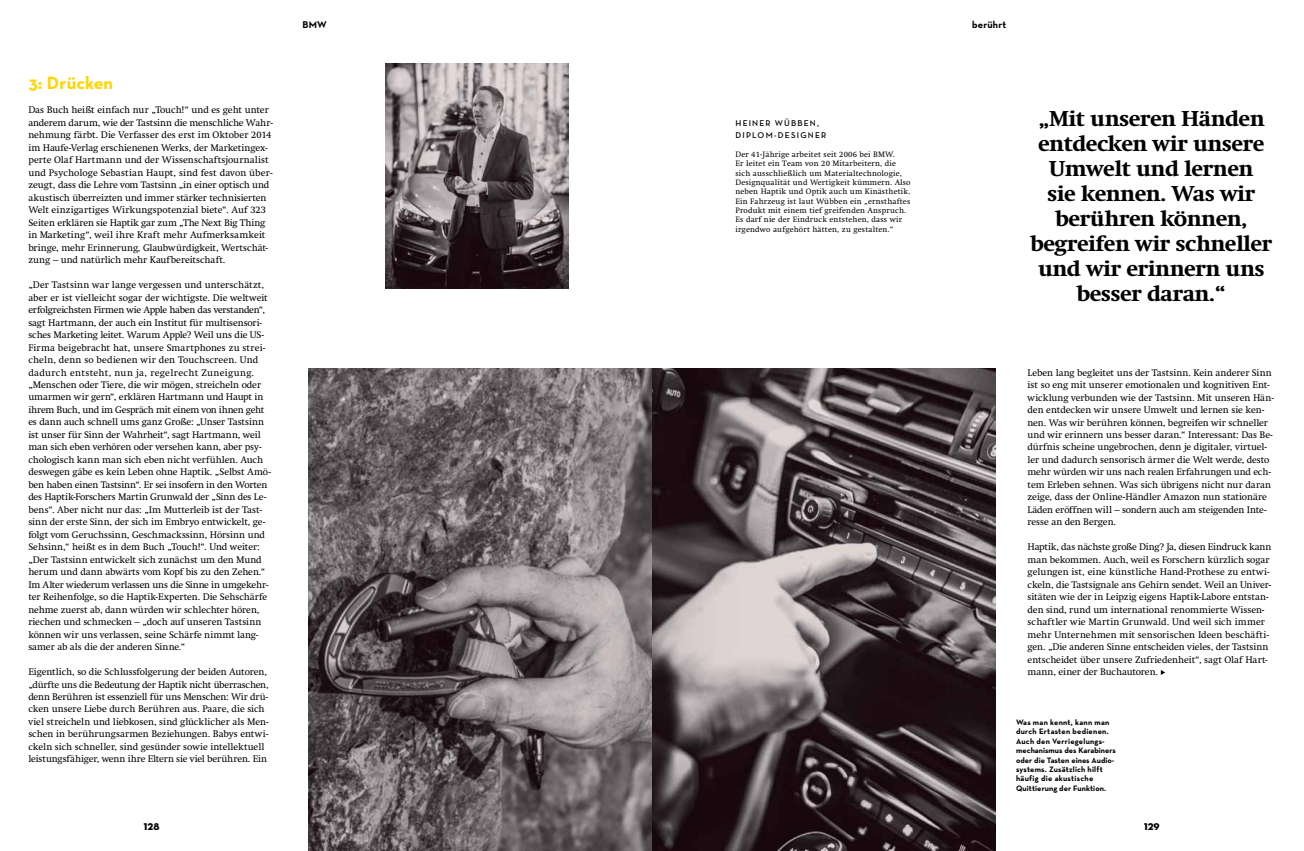
<style>
.page{position:relative;width:1304px;height:851px;background:#fff}
.page>*{position:absolute;margin:0;border:0;box-sizing:border-box;transform-origin:0 0}
.t1{font:800 22px/24.9px "Swift LT Pro";letter-spacing:-.03em;color:#000;text-align:center}
.t2{font:700 18px "Neutra Text";letter-spacing:.01em;color:#ffd400}
.t3{font:700 10px "Neutra Text";letter-spacing:.015em;color:#000}
.t4{font:10px "Neutra Disp Titling";color:#000}
.t5{font:9.8px/12.5px "Swift LT Pro";letter-spacing:-.005em;color:#000}
.t6{font:600 8.5px/12.5px "Neutra Text";letter-spacing:.14em;color:#000}
.t7{font:8px/9.4px "Swift LT Pro";letter-spacing:.02em;color:#000}
.t8{font:700 8px/9.4px "Neutra Text";letter-spacing:.02em;color:#000}
</style>
<div class="page">
<img style="left:309px;top:369px;width:686px;height:481px">
<svg style="left:1161px;top:670px;width:4px;height:5px"></svg>
<img style="left:385px;top:63px;width:184px;height:225px">
<h2 class="t2" style="left:28px;top:71px;width:86px">3: Drücken</h2>
<p class="t5" style="left:28px;top:104px;width:246px">Das Buch heißt einfach nur „Touch!“ und es geht unter anderem darum, wie der Tastsinn die menschliche Wahr&shy;nehmung färbt. Die Verfasser des erst im Oktober 2014 im Haufe-Verlag erschienenen Werks, der Marketingex&shy;perte Olaf Hartmann und der Wissenschaftsjournalist und Psychologe Sebastian Haupt, sind fest davon über&shy;zeugt, dass die Lehre vom Tastsinn „in einer optisch und akustisch überreizten und immer stärker technisierten Welt einzigartiges Wirkungspotenzial biete“. Auf 323<br>Seiten erklären sie Haptik gar zum „The Next Big Thing in Marketing“, weil ihre Kraft mehr Aufmerksamkeit bringe, mehr Erinnerung, Glaubwürdigkeit, Wertschät&shy;zung – und natürlich mehr Kaufbereitschaft.</p>
<p class="t5" style="left:28px;top:278px;width:244px">„Der Tastsinn war lange vergessen und unterschätzt, aber er ist vielleicht sogar der wichtigste. Die weltweit erfolgreichsten Firmen wie Apple haben das verstanden“, sagt Hartmann, der auch ein Institut für multisensori&shy;sches Marketing leitet. Warum Apple? Weil uns die US-Firma beigebracht hat, unsere Smartphones zu strei&shy;cheln, denn so bedienen wir den Touchscreen. Und dadurch entsteht, nun ja, regelrecht Zuneigung. „Menschen oder Tiere, die wir mögen, streicheln oder umarmen wir gern“, erklären Hartmann und Haupt in ihrem Buch, und im Gespräch mit einem von ihnen geht es dann auch schnell ums ganz Große: „Unser Tastsinn ist unser für Sinn der Wahrheit“, sagt Hartmann, weil man sich eben verhören oder versehen kann, aber psy&shy;chologisch kann man sich eben nicht verfühlen. Auch deswegen gäbe es kein Leben ohne Haptik. „Selbst Amö&shy;ben haben einen Tastsinn“. Er sei insofern in den Worten des Haptik-Forschers Martin Grunwald der „Sinn des Le&shy;bens“. Aber nicht nur das: „Im Mutterleib ist der Tast&shy;sinn der erste Sinn, der sich im Embryo entwickelt, ge&shy;folgt vom Geruchssinn, Geschmackssinn, Hörsinn und Sehsinn,“ heißt es in dem Buch „Touch!“. Und weiter: „Der Tastsinn entwickelt sich zunächst um den Mund herum und dann abwärts vom Kopf bis zu den Zehen.“ Im Alter wiederum verlassen uns die Sinne in umgekehr&shy;ter Reihenfolge, so die Haptik-Experten. Die Sehschärfe nehme zuerst ab, dann würden wir schlechter hören, riechen und schmecken – „doch auf unseren Tastsinn können wir uns verlassen, seine Schärfe nimmt lang&shy;samer ab als die der anderen Sinne.“</p>
<p class="t5" style="left:28px;top:665px;width:242px">Eigentlich, so die Schlussfolgerung der beiden Autoren, „dürfte uns die Bedeutung der Haptik nicht überraschen, denn Berühren ist essenziell für uns Menschen: Wir drü&shy;cken unsere Liebe durch Berühren aus. Paare, die sich viel streicheln und liebkosen, sind glücklicher als Men&shy;schen in berührungsarmen Beziehungen. Babys entwi&shy;ckeln sich schneller, sind gesünder sowie intellektuell leistungsfähiger, wenn ihre Eltern sie viel berühren. Ein</p>
<p class="t3" style="left:302px;top:19px;width:26px">BMW</p>
<p class="t3" style="left:972px;top:19px;width:36px">berührt</p>
<p class="t6" style="left:735px;top:117px;width:92px">HEINER WÜBBEN,<br>DIPLOM-DESIGNER</p>
<p class="t7" style="left:735px;top:149px;width:177px">Der 41-Jährige arbeitet seit 2006 bei BMW.<br>Er leitet ein Team von 20 Mitarbeitern, die sich ausschließlich um Materialtechnologie, Designqualität und Wertigkeit kümmern. Also neben Haptik und Optik auch um Kinästhetik.<br>Ein Fahrzeug ist laut Wübben ein „ernsthaftes Produkt mit einem tief greifenden Anspruch.<br>Es darf nie der Eindruck entstehen, dass wir irgendwo aufgehört hätten, zu gestalten.“</p>
<h1 class="t1" style="left:1030px;top:106px;width:244px">„Mit unseren Händen entdecken wir unsere<br>Umwelt und lernen<br>sie kennen. Was wir berühren können, begreifen wir schneller und wir erinnern uns besser daran.“</h1>
<p class="t5" style="left:1028px;top:366px;width:248px">Leben lang begleitet uns der Tastsinn. Kein anderer Sinn ist so eng mit unserer emotionalen und kognitiven Ent&shy;wicklung verbunden wie der Tastsinn. Mit unseren Hän&shy;den entdecken wir unsere Umwelt und lernen sie ken&shy;nen. Was wir berühren können, begreifen wir schneller und wir erinnern uns besser daran.“ Interessant: Das Be&shy;dürfnis scheine ungebrochen, denn je digitaler, virtuel&shy;ler und dadurch sensorisch ärmer die Welt werde, desto mehr würden wir uns nach realen Erfahrungen und ech&shy;tem Erleben sehnen. Was sich übrigens nicht nur daran zeige, dass der Online-Händler Amazon nun stationäre Läden eröffnen will – sondern auch am steigenden Inte&shy;resse an den Bergen.</p>
<p class="t5" style="left:1028px;top:540px;width:245px">Haptik, das nächste große Ding? Ja, diesen Eindruck kann man bekommen. Auch, weil es Forschern kürzlich sogar gelungen ist, eine künstliche Hand-Prothese zu entwi&shy;ckeln, die Tastsignale ans Gehirn sendet. Weil an Univer&shy;sitäten wie der in Leipzig eigens Haptik-Labore entstan&shy;den sind, rund um international renommierte Wissen&shy;schaftler wie Martin Grunwald. Und weil sich immer mehr Unternehmen mit sensorischen Ideen beschäfti&shy;gen. „Die anderen Sinne entscheiden vieles, der Tastsinn entscheidet über unsere Zufriedenheit“, sagt Olaf Hart&shy;mann, einer der Buchautoren.</p>
<p class="t8" style="left:1016px;top:717px;width:101px">Was man kennt, kann man durch Ertasten bedienen.<br>Auch den Verriegelungs&shy;mechanismus des Karabiners oder die Tasten eines Audio&shy;systems. Zusätzlich hilft häufig die akustische<br>Quittierung der Funktion.</p>
<p class="t4" style="left:144px;top:820px;width:17px">128</p>
<p class="t4" style="left:1144px;top:820px;width:17px">129</p>
</div>
